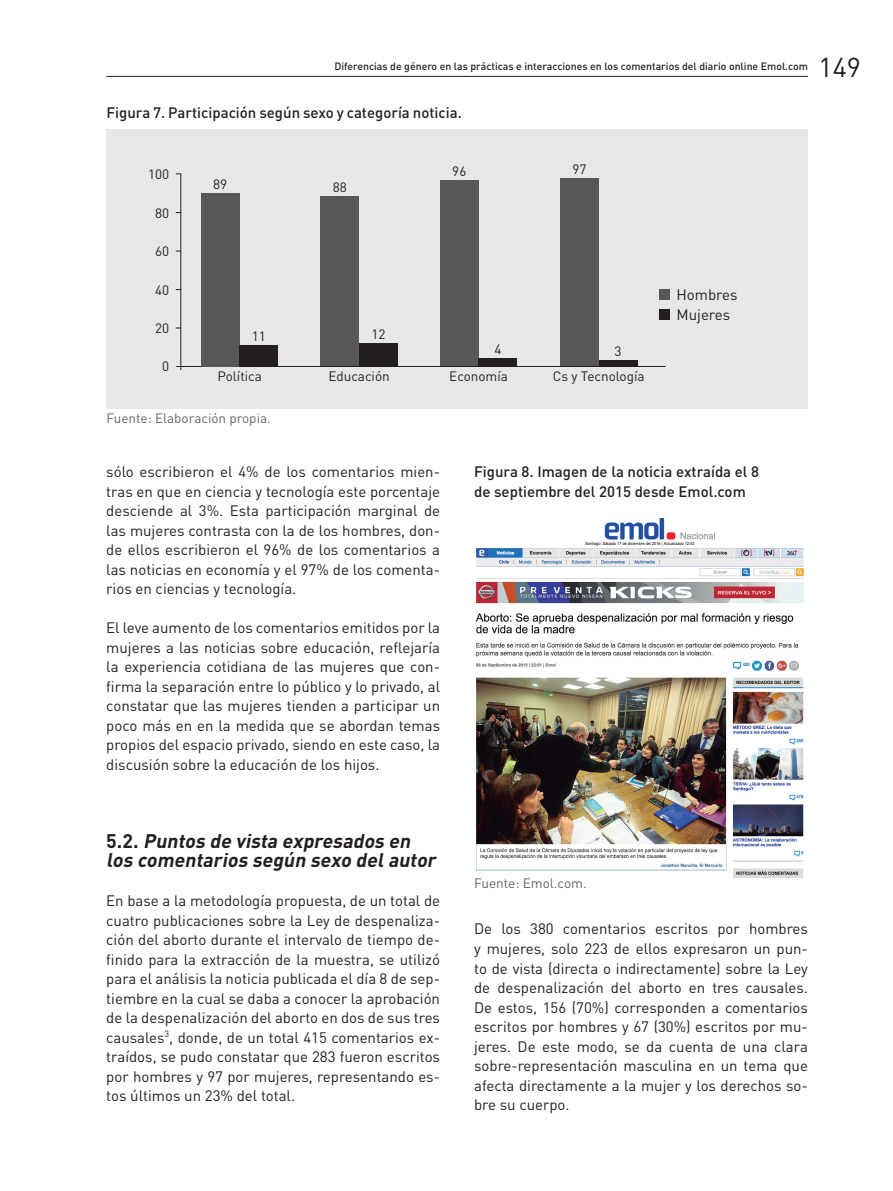
<style>
.page{position:relative;width:893px;height:1191px;background:#fff}
.page>*{position:absolute;margin:0;border:0;box-sizing:border-box;transform-origin:0 0}
.t1{font:27px "DIN Pro";color:#231f20}
.titulos{font:italic 700 19.5px/19.5px "DIN Pro";color:#231f20}
.caja_textos{font:15px/19.5px "DIN Pro";color:#231f20;text-align:justify}
.caja_textos-2{font:500 15px/19.5px "DIN Pro";color:#231f20}
.caja_textos-3{font:13.5px "DIN Pro";color:#231f20}
.NOTA{font:13.5px "DIN Pro";color:#636366}
.t2{font:500 10.5px "DIN Pro";color:#231f20}
.s1{font-style:normal}
</style>
<div class="page">
<hr style="left:106px;top:76px;width:702px;height:1px;background:#231f20">
<div style="left:106px;top:129px;width:702px;height:279px;background:#e6e7e9"></div>
<div style="left:660px;top:290px;width:10px;height:10px;background:#57585a"></div>
<div style="left:660px;top:309px;width:10px;height:11px;background:#231f20"></div>
<hr style="left:180px;top:174px;width:1px;height:196px;background:#231f20">
<hr style="left:176px;top:366px;width:489px;height:1px;background:#231f20">
<div style="left:440px;top:180px;width:39px;height:186px;background:#57585a"></div>
<div style="left:479px;top:358px;width:38px;height:8px;background:#231f20"></div>
<div style="left:201px;top:193px;width:39px;height:173px;background:#57585a"></div>
<div style="left:240px;top:345px;width:38px;height:21px;background:#231f20"></div>
<div style="left:321px;top:196px;width:38px;height:170px;background:#57585a"></div>
<div style="left:359px;top:343px;width:39px;height:23px;background:#231f20"></div>
<div style="left:560px;top:179px;width:39px;height:187px;background:#57585a"></div>
<div style="left:599px;top:360px;width:38px;height:6px;background:#231f20"></div>
<img style="left:475px;top:518px;width:329px;height:359px">
<p class="t2" style="left:334px;top:59px;width:475px">Diferencias de género en las prácticas e interacciones en los comentarios del diario online Emol.com</p>
<h1 class="t1" style="left:819px;top:48px;width:44px">149</h1>
<p class="caja_textos-2" style="left:106px;top:102px;width:357px">Figura 7. Participación según sexo y categoría noticia.</p>
<p class="caja_textos-3" style="left:148px;top:165px;width:23px">100</p>
<p class="caja_textos-3" style="left:155px;top:204px;width:16px">80</p>
<p class="caja_textos-3" style="left:155px;top:242px;width:16px">60</p>
<p class="caja_textos-3" style="left:155px;top:281px;width:16px">40</p>
<p class="caja_textos-3" style="left:155px;top:319px;width:16px">20</p>
<p class="caja_textos-3" style="left:213px;top:175px;width:16px">89</p>
<p class="caja_textos-3" style="left:252px;top:327px;width:16px">11</p>
<p class="caja_textos-3" style="left:333px;top:178px;width:16px">88</p>
<p class="caja_textos-3" style="left:371px;top:325px;width:16px">12</p>
<p class="caja_textos-3" style="left:452px;top:162px;width:16px">96</p>
<p class="caja_textos-3" style="left:494px;top:340px;width:9px">4</p>
<p class="caja_textos-3" style="left:572px;top:160px;width:16px">97</p>
<p class="caja_textos-3" style="left:614px;top:342px;width:9px">3</p>
<p class="caja_textos-3" style="left:162px;top:357px;width:9px">0</p>
<p class="caja_textos-3" style="left:217px;top:367px;width:46px">Política</p>
<p class="caja_textos-3" style="left:328px;top:367px;width:63px">Educación</p>
<p class="caja_textos-3" style="left:449px;top:367px;width:60px">Economía</p>
<p class="caja_textos-3" style="left:553px;top:367px;width:93px">Cs y Tecnología</p>
<p class="NOTA" style="left:106px;top:409px;width:166px">Fuente: Elaboración propia.</p>
<p class="caja_textos" style="left:676px;top:284px;width:62px">Hombres</p>
<p class="caja_textos" style="left:676px;top:304px;width:55px">Mujeres</p>
<p class="caja_textos" style="left:106px;top:461px;width:335px">sólo escribieron el 4% de los comentarios mien&shy;tras en que en ciencia y tecnología este porcentaje desciende al 3%. Esta participación marginal de las mujeres contrasta con la de los hombres, don&shy;de ellos escribieron el 96% de los comentarios a las noticias en economía y el 97% de los comenta&shy;rios en ciencias y tecnología.</p>
<p class="caja_textos" style="left:106px;top:617px;width:335px">El leve aumento de los comentarios emitidos por la mujeres a las noticias sobre educación, reflejaría la experiencia cotidiana de las mujeres que con&shy;firma la separación entre lo público y lo privado, al constatar que las mujeres tienden a participar un poco más en en la medida que se abordan temas propios del espacio privado, siendo en este caso, la discusión sobre la educación de los hijos.</p>
<p class="titulos" style="left:106px;top:830px;width:335px"><span class="s1">5 . 2 .</span> Puntos de vista expresados en los comentarios según sexo delautor</p>
<p class="caja_textos" style="left:106px;top:890px;width:335px">En base a la metodología propuesta, de un total de cuatro publicaciones sobre la Ley de despenaliza&shy;ción del aborto durante el intervalo de tiempo de&shy;finido para la extracción de la muestra, se utilizó para el análisis la noticia publicada el día 8 de sep&shy;tiembre en la cual se daba a conocer la aprobación de la despenalización del aborto en dos de sus tres causales<sup>3</sup>, donde, de un total 415 comentarios ex&shy;traídos, se pudo constatar que 283 fueron escritos por hombres y 97 por mujeres, representando es&shy;tos últimos un 23% del total.</p>
<p class="caja_textos-2" style="left:474px;top:461px;width:287px">Figura 8. Imagen de la noticia extraída el 8 de septiembre del 2015 desde Emol.com</p>
<p class="NOTA" style="left:474px;top:874px;width:114px">Fuente: Emol.com.</p>
<p class="caja_textos" style="left:474px;top:918px;width:335px">De los 380 comentarios escritos por hombres y mujeres, solo 223 de ellos expresaron un pun&shy;to de vista (directa o indirectamente) sobre la Ley de despenalización del aborto en tres causales.<br>De estos, 156 (70%) corresponden a comentarios escritos por hombres y 67 (30%) escritos por mu&shy;jeres. De este modo, se da cuenta de una clara sobre-representación masculina en un tema que afecta directamente a la mujer y los derechos so&shy;bre su cuerpo.</p>
</div>
